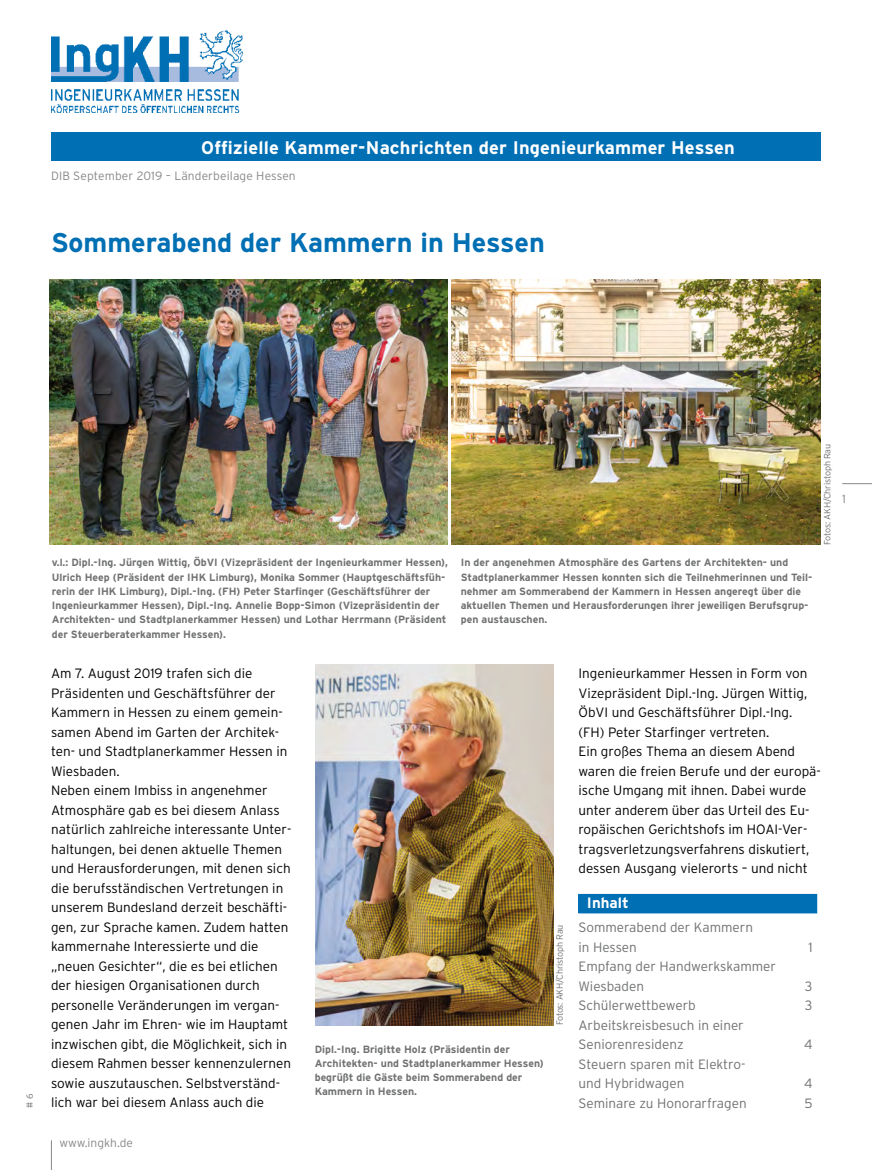
<style>
.page{position:relative;width:872px;height:1170px;background:#fff}
.page>*{position:absolute;margin:0;border:0;box-sizing:border-box;transform-origin:0 0}
.t1{font:700 27px "Interstate";color:#006fb4}
.t2{font:700 18.15px "Interstate";letter-spacing:.01em;color:#fff}
.t3{font:700 15px "Interstate";color:#fff}
.t4{font:300 13.5px/19.5px "Interstate";color:#000}
.t5{font:300 13.5px/19.5px "Interstate";color:#707172}
.t6{font:300 12px "Interstate";letter-spacing:.01em;color:#87888a}
.t7{font:700 10.5px/14.2px "Interstate";color:#707172}
.t8{font:300 9px "Interstate";letter-spacing:-.02em;color:#707172}
</style>
<div class="page">
<hr style="left:842px;top:483px;width:30px;height:1px;background:#87888a">
<svg style="left:51px;top:1140px;width:1px;height:29px"></svg>
<img style="left:51px;top:30px;width:192px;height:82px">
<div style="left:51px;top:132px;width:770px;height:29px;background:#006fb4"></div>
<div style="left:578px;top:893px;width:239px;height:20px;background:#006fb4"></div>
<img style="left:50px;top:280px;width:397px;height:264px">
<img style="left:451px;top:279px;width:370px;height:265px">
<img style="left:316px;top:665px;width:237px;height:360px">
<h2 class="t2" style="left:201px;top:137px;width:535px">Offizielle Kammer-Nachrichten der Ingenieurkammer Hessen</h2>
<p class="t6" style="left:51px;top:169px;width:246px">DIB September 2019 – Länderbeilage Hessen</p>
<h1 class="t1" style="left:51px;top:227px;width:495px">Sommerabend der Kammern in Hessen</h1>
<p class="t8" style="left:25px;top:1107px;width:15px;rotate:-90deg"># 6</p>
<p class="t7" style="left:52px;top:555px;width:398px">v.l.: Dipl.-Ing. Jürgen Wittig, ÖbVI (Vizepräsident der Ingenieurkammer Hessen), Ulrich Heep (Präsident der IHK Limburg), Monika Sommer (Hauptgeschäftsfüh&shy;rerin der IHK Limburg), Dipl.-Ing. (FH) Peter Starfinger (Geschäftsführer der Ingenieurkammer Hessen), Dipl.-Ing. Annelie Bopp-Simon (Vizepräsidentin der Architekten- und Stadtplanerkammer Hessen) und Lothar Herrmann (Präsident der Steuerberaterkammer Hessen).</p>
<p class="t7" style="left:461px;top:555px;width:353px">In der angenehmen Atmosphäre des Gartens der Architekten- und Stadtplanerkammer Hessen konnten sich die Teilnehmerinnen und Teil&shy;nehmer am Sommerabend der Kammern in Hessen angeregt über die aktuellen Themen und Herausforderungen ihrer jeweiligen Berufsgrup&shy;pen austauschen.</p>
<p class="t8" style="left:822px;top:544px;width:102px;rotate:-90deg">Fotos: AKH/Christoph Rau</p>
<p class="t6" style="left:842px;top:492px;width:5px">1</p>
<p class="t4" style="left:51px;top:663px;width:242px">Am 7. August 2019 trafen sich die Präsidenten und Geschäftsführer der Kammern in Hessen zu einem gemein&shy;samen Abend im Garten der Architek&shy;ten- und Stadtplanerkammer Hessen in Wiesbaden.<br>Neben einem Imbiss in angenehmer Atmosphäre gab es bei diesem Anlass natürlich zahlreiche interessante Unter&shy;haltungen, bei denen aktuelle Themen und Herausforderungen, mit denen sich die berufsständischen Vertretungen in unserem Bundesland derzeit beschäfti&shy;gen, zur Sprache kamen. Zudem hatten kammernahe Interessierte und die „neuen Gesichter“, die es bei etlichen der hiesigen Organisationen durch personelle Veränderungen im vergan&shy;genen Jahr im Ehren- wie im Hauptamt inzwischen gibt, die Möglichkeit, sich in diesem Rahmen besser kennenzulernen sowie auszutauschen. Selbstverständ&shy;lich war bei diesem Anlass auch die</p>
<p class="t6" style="left:59px;top:1135px;width:75px">www.ingkh.de</p>
<p class="t7" style="left:315px;top:1041px;width:230px">Dipl.-Ing. Brigitte Holz (Präsidentin der Architekten- und Stadtplanerkammer Hessen) begrüßt die Gäste beim Sommerabend der Kammern in Hessen.</p>
<p class="t8" style="left:554px;top:1025px;width:102px;rotate:-90deg">Fotos: AKH/Christoph Rau</p>
<p class="t4" style="left:578px;top:663px;width:244px">Ingenieurkammer Hessen in Form von Vizepräsident Dipl.-Ing. Jürgen Wittig, ÖbVI und Geschäftsführer Dipl.-Ing. (FH) Peter Starfinger vertreten.<br>Ein großes Thema an diesem Abend waren die freien Berufe und der europä&shy;ische Umgang mit ihnen. Dabei wurde unter anderem über das Urteil des Eu&shy;ropäischen Gerichtshofs im HOAI-Ver&shy;tragsverletzungsverfahrens diskutiert, dessen Ausgang vielerorts – und nicht</p>
<p class="t3" style="left:587px;top:894px;width:43px">Inhalt</p>
<p class="t5" style="left:578px;top:917px;width:176px">Sommerabend der Kammern in Hessen</p>
<p class="t5" style="left:578px;top:956px;width:199px">Empfang der Handwerkskammer<br>Wiesbaden</p>
<p class="t5" style="left:808px;top:936px;width:6px">1</p>
<p class="t5" style="left:805px;top:975px;width:9px">3</p>
<p class="t5" style="left:578px;top:995px;width:119px">Schülerwettbewerb</p>
<p class="t5" style="left:805px;top:995px;width:9px">3</p>
<p class="t5" style="left:578px;top:1014px;width:167px">Arbeitskreisbesuch in einer<br>Seniorenresidenz</p>
<p class="t5" style="left:804px;top:1034px;width:10px">4</p>
<p class="t5" style="left:578px;top:1053px;width:168px">Steuern sparen mit Elektro&shy;und Hybridwagen</p>
<p class="t5" style="left:804px;top:1073px;width:10px">4</p>
<p class="t5" style="left:578px;top:1092px;width:170px">Seminare zu Honorarfragen</p>
<p class="t5" style="left:804px;top:1092px;width:10px">5</p>
</div>
